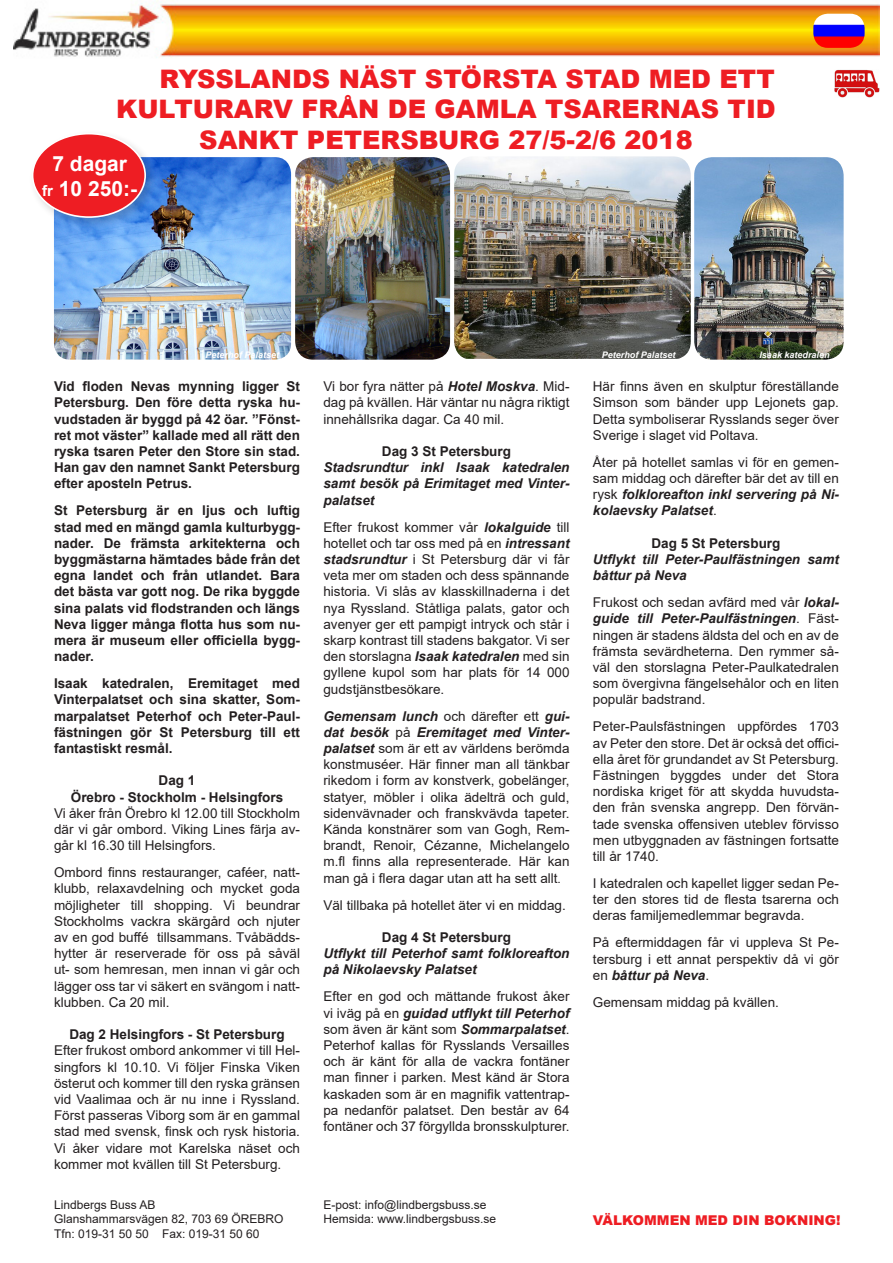
<style>
.page{position:relative;width:893px;height:1263px;background:#fff}
.page>*{position:absolute;margin:0;border:0;box-sizing:border-box;transform-origin:0 0}
.t1{font:900 25.5px "Arial";color:#ee1d23}
.t2{font:700 21px "Arial";color:#fff}
.t3{font:13.5px/16.2px "Arial";color:#231f20;text-align:justify}
.t4{font:700 13.5px/16.2px "Arial";color:#231f20;text-align:justify}
.t5{font:italic 700 13.5px/16.2px "Arial";color:#231f20}
.t6{font:900 13.5px "Arial";color:#ee1d23}
.t7{font:12px "Arial";color:#231f20}
.t8{font:italic 700 9px "Arial";color:#fff}
.s1{font-size:15px}
.s2{font-weight:700;font-style:italic}
.s3{font-size:12px}
</style>
<div class="page">
<img style="left:14px;top:2px;width:865px;height:56px">
<img style="left:813px;top:14px;width:52px;height:34px">
<img style="left:54px;top:157px;width:237px;height:203px">
<img style="left:295px;top:157px;width:155px;height:203px">
<img style="left:694px;top:157px;width:150px;height:203px">
<img style="left:454px;top:156px;width:237px;height:203px">
<img style="left:834px;top:70px;width:45px;height:28px">
<div style="left:28px;top:129px;width:130px;height:101px;background:#231f20;opacity:.2"></div>
<div style="left:33px;top:134px;width:112px;height:83px;background:#ee1d23;border-radius:50%"></div>
<div style="left:32px;top:133px;width:114px;height:85px;border:2px solid #fff;border-radius:50%"></div>
<p class="t1" style="left:160px;top:60px;width:617px">RYSSLANDS NÄST STÖRSTA STAD MED ETT</p>
<p class="t1" style="left:116px;top:91px;width:661px">KULTURARV FRÅN DE GAMLA TSARERNAS TID</p>
<p class="t1" style="left:199px;top:121px;width:495px">SANKT PETERSBURG 27/5-2/6 2018</p>
<p class="t2" style="left:52px;top:149px;width:76px">7 dagar</p>
<p class="t2" style="left:42px;top:174px;width:96px"><span class="s1">fr</span> 10 250:-</p>
<p class="t8" style="left:206px;top:349px;width:75px">Peterhof Palatset</p>
<p class="t8" style="left:602px;top:349px;width:75px">Peterhof Palatset</p>
<p class="t8" style="left:759px;top:349px;width:72px">Isaak katedralen</p>
<p class="t4" style="left:54px;top:378px;width:248px">Vid floden Nevas mynning ligger St Petersburg. Den före detta ryska hu&shy;vudstaden är byggd på 42 öar. ”Fönst&shy;ret mot väster” kallade med all rätt den ryska tsaren Peter den Store sin stad.<br>Han gav den namnet Sankt Petersburg efter aposteln Petrus.</p>
<p class="t4" style="left:54px;top:503px;width:248px">St Petersburg är en ljus och luftig stad med en mängd gamla kulturbygg&shy;nader. De främsta arkitekterna och byggmästarna hämtades både från det egna landet och från utlandet. Bara det bästa var gott nog. De rika byggde sina palats vid flodstranden och längs Neva ligger många flotta hus som nu&shy;mera är museum eller officiella bygg&shy;nader.</p>
<p class="t4" style="left:54px;top:675px;width:248px">Isaak katedralen, Eremitaget med Vinterpalatset och sina skatter, Som&shy;marpalatset Peterhof och Peter-Paul&shy;fästningen gör St Petersburg till ett fantastiskt resmål.</p>
<p class="t4" style="left:159px;top:773px;width:38px">Dag 1</p>
<p class="t4" style="left:71px;top:789px;width:214px">Örebro - Stockholm - Helsingfors</p>
<p class="t3" style="left:54px;top:805px;width:248px">Vi åker från Örebro kl 12.00 till Stockholm där vi går ombord. Viking Lines färja av&shy;går kl 16.30 till Helsingfors.</p>
<p class="t3" style="left:54px;top:864px;width:248px">Ombord finns restauranger, caféer, natt&shy;klubb, relaxavdelning och mycket goda möjligheter till shopping. Vi beundrar Stockholms vackra skärgård och njuter av en god buffé tillsammans. Tvåbädds&shy;hytter är reserverade för oss på såväl ut- som hemresan, men innan vi går och lägger oss tar vi säkert en svängom i natt&shy;klubben. Ca 20 mil.</p>
<p class="t4" style="left:69px;top:1026px;width:217px">Dag 2 Helsingfors - St Petersburg</p>
<p class="t3" style="left:54px;top:1042px;width:248px">Efter frukost ombord ankommer vi till Hel&shy;singfors kl 10.10. Vi följer Finska Viken österut och kommer till den ryska gränsen vid Vaalimaa och är nu inne i Ryssland.<br>Först passeras Viborg som är en gammal stad med svensk, finsk och rysk historia.<br>Vi åker vidare mot Karelska näset och kommer mot kvällen till St Petersburg.</p>
<p class="t7" style="left:54px;top:1196px;width:103px">Lindbergs Buss AB</p>
<p class="t7" style="left:54px;top:1211px;width:231px">Glanshammarsvägen 82, 703 69 ÖREBRO</p>
<p class="t7" style="left:54px;top:1225px;width:207px">Tfn: 019-31 50 50 Fax: 019-31 50 60</p>
<p class="t3" style="left:323px;top:378px;width:248px">Vi bor fyra nätter på <span class="s2">Hotel Moskva</span>. Mid&shy;dag på kvällen. Här väntar nu några riktigt innehållsrika dagar. Ca 40 mil.</p>
<p class="t4" style="left:382px;top:443px;width:131px">Dag 3 St Petersburg</p>
<p class="t5" style="left:323px;top:460px;width:248px;text-align:justify">Stadsrundtur inkl Isaak katedralen samt besök på Erimitaget med Vinter&shy;palatset</p>
<p class="t3" style="left:323px;top:519px;width:248px">Efter frukost kommer vår <span class="s2">lokalguide</span> till hotellet och tar oss med på en <span class="s2">intressant stadsrundtur</span> i St Petersburg där vi får veta mer om staden och dess spännande historia. Vi slås av klasskillnaderna i det nya Ryssland. Ståtliga palats, gator och avenyer ger ett pampigt intryck och står i skarp kontrast till stadens bakgator. Vi ser den storslagna <span class="s2">Isaak katedralen</span> med sin gyllene kupol som har plats för 14 000 gudstjänstbesökare.</p>
<p class="t3" style="left:323px;top:708px;width:248px"><span class="s2">Gemensam lunch</span> och därefter ett <span class="s2">gui&shy;dat besök</span> på <span class="s2">Eremitaget med Vinter&shy;palatset</span> som är ett av världens berömda konstmuséer. Här finner man all tänkbar rikedom i form av konstverk, gobelänger, statyer, möbler i olika ädelträ och guld, sidenvävnader och franskvävda tapeter.<br>Kända konstnärer som van Gogh, Rem&shy;brandt, Renoir, Cézanne, Michelangelo m.fl finns alla representerade. Här kan man gå i flera dagar utan att ha sett allt<span class="s3">.</span></p>
<p class="t3" style="left:323px;top:897px;width:244px">Väl tillbaka på hotellet äter vi en middag.</p>
<p class="t4" style="left:382px;top:929px;width:131px">Dag 4 St Petersburg</p>
<p class="t5" style="left:323px;top:946px;width:248px">Utflykt till Peterhof samt folkloreafton på Nikolaevsky Palatset</p>
<p class="t3" style="left:323px;top:988px;width:248px">Efter en god och mättande frukost åker vi iväg på en <span class="s2">guidad utflykt till Peterhof </span>som även är känt som <span class="s2">Sommarpalatset</span>.<br>Peterhof kallas för Rysslands Versailles och är känt för alla de vackra fontäner man finner i parken. Mest känd är Stora kaskaden som är en magnifik vattentrap&shy;pa nedanför palatset. Den består av 64 fontäner och 37 förgyllda bronsskulpturer.</p>
<p class="t3" style="left:593px;top:378px;width:248px">Här finns även en skulptur föreställande Simson som bänder upp Lejonets gap.<br>Detta symboliserar Rysslands seger över Sverige i slaget vid Poltava.</p>
<p class="t3" style="left:593px;top:454px;width:248px">Åter på hotellet samlas vi för en gemen&shy;sam middag och därefter bär det av till en rysk <span class="s2">folkloreafton inkl servering på Ni&shy;kolaevsky Palatset</span>.</p>
<p class="t4" style="left:651px;top:535px;width:131px">Dag 5 St Petersburg</p>
<p class="t5" style="left:593px;top:551px;width:248px">Utflykt till Peter-Paulfästningen samt båttur på Neva</p>
<p class="t3" style="left:593px;top:594px;width:248px">Frukost och sedan avfärd med vår <span class="s2">lokal&shy;guide till Peter-Paulfästningen</span>. Fäst&shy;ningen är stadens äldsta del och en av de främsta sevärdheterna. Den rymmer så&shy;väl den storslagna Peter-Paulkatedralen som övergivna fängelsehålor och en liten populär badstrand.</p>
<p class="t3" style="left:593px;top:718px;width:248px">Peter-Paulsfästningen uppfördes 1703 av Peter den store. Det är också det offici&shy;ella året för grundandet av St Petersburg.<br>Fästningen byggdes under det Stora nordiska kriget för att skydda huvudsta&shy;den från svenska angrepp. Den förvän&shy;tade svenska offensiven uteblev förvisso men utbyggnaden av fästningen fortsatte till år 1740.</p>
<p class="t3" style="left:593px;top:875px;width:248px">I katedralen och kapellet ligger sedan Pe&shy;ter den stores tid de flesta tsarerna och deras familjemedlemmar begravda.</p>
<p class="t3" style="left:593px;top:934px;width:248px">På eftermiddagen får vi uppleva St Pe&shy;tersburg i ett annat perspektiv då vi gör en <span class="s2">båttur på Neva</span>.</p>
<p class="t3" style="left:593px;top:994px;width:188px">Gemensam middag på kvällen.</p>
<p class="t7" style="left:323px;top:1196px;width:164px">E-post: info@lindbergsbuss.se</p>
<p class="t7" style="left:323px;top:1211px;width:174px">Hemsida: www.lindbergsbuss.se</p>
<p class="t6" style="left:593px;top:1210px;width:249px">VÄLKOMMEN MED DIN BOKNING!</p>
</div>
